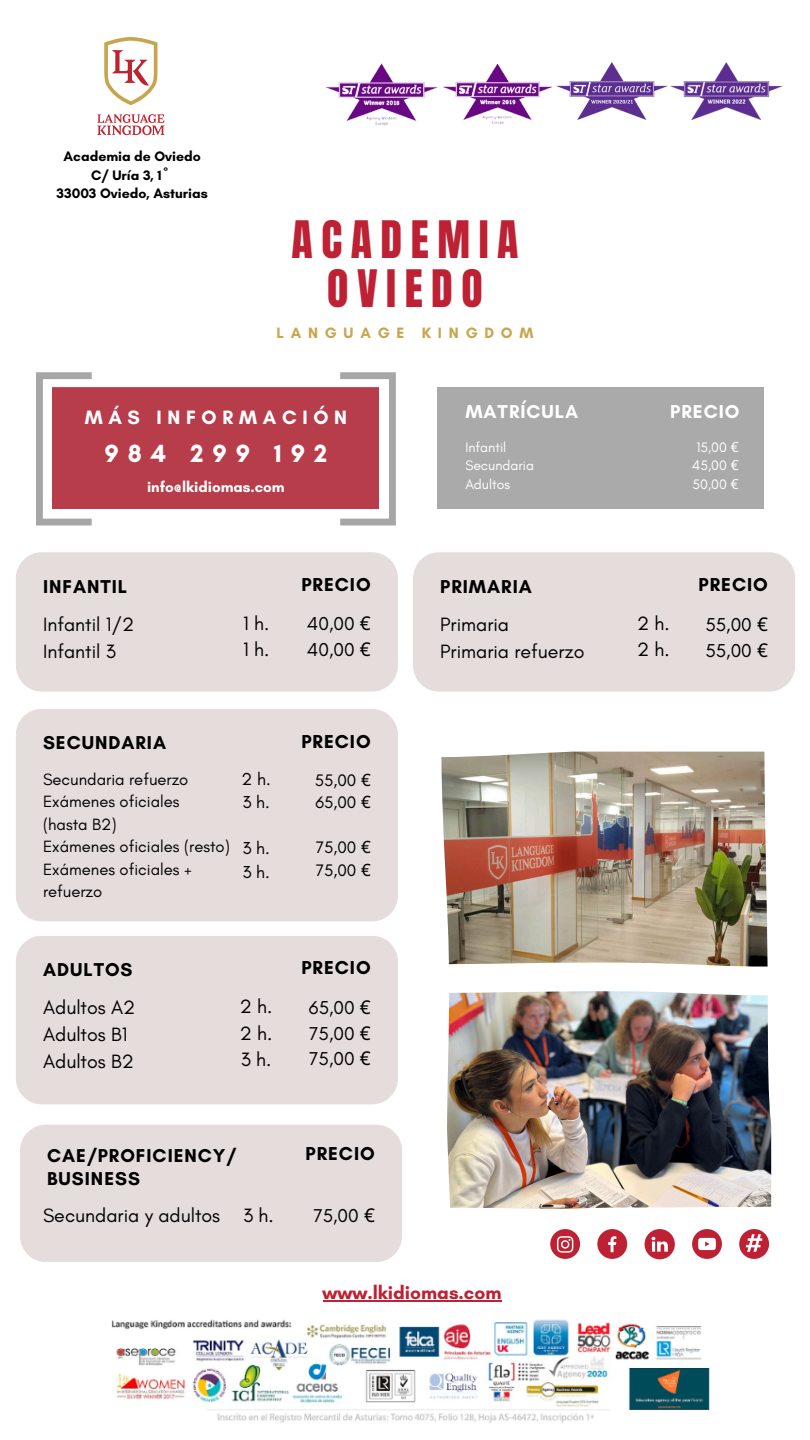
<style>
.page{position:relative;width:810px;height:1440px;background:#fff}
.page>*{position:absolute;margin:0;border:0;box-sizing:border-box;transform-origin:0 0}
.t1{font:43.9px/49.5px "Anton";letter-spacing:.195em;color:#bd2133;text-align:center}
.t2{font:700 25.4px "Glacial Indifference";letter-spacing:.35em;color:#fff}
.t3{font:700 19.7px "Glacial Indifference";letter-spacing:.29em;color:#fff}
.t4{font:19.6px/26.5px "Glacial Indifference";color:#000}
.t5{font:700 19px/22.5px "Glacial Indifference";letter-spacing:.05em;color:#000}
.t6{font:19px/25.5px "Glacial Indifference";color:#000}
.t7{font:700 19px "Glacial Indifference";color:#bd2133}
.t8{font:700 19px "Glacial Indifference";letter-spacing:.05em;color:#fff}
.t9{font:17.6px/23.2px "Glacial Indifference";color:#000}
.t10{font:17px/22.5px "Glacial Indifference";color:#000}
.t11{font:16.6px/22.5px "Glacial Indifference";color:#000}
.t12{font:700 15.3px "Glacial Indifference";letter-spacing:.445em;color:#c7a64e}
.t13{font:700 15.2px "Glacial Indifference";color:#fff}
.t14{font:700 14px "Glacial Indifference";color:#000}
.t15{font:14px "Glacial Indifference";color:#fff}
.s1{font-family:"Noto Sans"}
</style>
<div class="page">
<div style="left:16px;top:552px;width:382px;height:140px;background:#e5dcdc;border-radius:26px"></div>
<img style="left:325px;top:63px;width:113px;height:63px">
<img style="left:556px;top:63px;width:112px;height:57px">
<img style="left:443px;top:64px;width:109px;height:60px">
<img style="left:671px;top:62px;width:111px;height:57px">
<svg style="left:97px;top:114px;width:68px;height:21px"></svg>
<svg style="left:104px;top:37px;width:54px;height:68px"></svg>
<img style="left:111px;top:1319px;width:599px;height:104px">
<div style="left:413px;top:552px;width:382px;height:140px;background:#e5dcdc;border-radius:26px"></div>
<div style="left:16px;top:709px;width:382px;height:212px;background:#e5dcdc;border-radius:26px"></div>
<div style="left:16px;top:936px;width:382px;height:168px;background:#e5dcdc;border-radius:26px"></div>
<img style="left:441px;top:752px;width:326px;height:215px">
<img style="left:447px;top:991px;width:324px;height:218px">
<svg style="left:36px;top:372px;width:56px;height:154px"></svg>
<svg style="left:340px;top:372px;width:56px;height:154px"></svg>
<div style="left:20px;top:1125px;width:382px;height:137px;background:#e5dcdc;border-radius:26px"></div>
<svg style="left:550px;top:1229px;width:30px;height:30px"></svg>
<svg style="left:597px;top:1229px;width:30px;height:30px"></svg>
<svg style="left:645px;top:1229px;width:30px;height:30px"></svg>
<svg style="left:692px;top:1229px;width:30px;height:30px"></svg>
<svg style="left:739px;top:1229px;width:30px;height:30px"></svg>
<div style="left:52px;top:388px;width:327px;height:121px;background:#b83d4b"></div>
<hr style="left:323px;top:1300px;width:178px;height:2px;background:#bd2133">
<div style="left:437px;top:388px;width:327px;height:121px;background:#aaa"></div>
<p class="t14" style="left:64px;top:148px;width:139px">Academia de Oviedo</p>
<p class="t14" style="left:91px;top:166px;width:80px">C/ Uría 3, 1º</p>
<h3 class="t14" style="left:57px;top:185px;width:153px">33003 Oviedo, Asturias</h3>
<p class="t1" style="left:292px;top:215px;width:228px">ACADEMIA<br>OVIEDO</p>
<p class="t12" style="left:276px;top:323px;width:259px">LANGUAGE KINGDOM</p>
<p class="t3" style="left:85px;top:405px;width:264px">MÁS INFORMACIÓN</p>
<h3 class="t2" style="left:105px;top:438px;width:224px">984 299 192</h3>
<p class="t13" style="left:147px;top:478px;width:139px">info@lkidiomas.com</p>
<h1 class="t5" style="left:43px;top:575px;width:86px">INFANTIL</h1>
<p class="t4" style="left:43px;top:611px;width:93px">Infantil 1/2<br>Infantil 3</p>
<p class="t4" style="left:243px;top:610px;width:28px;line-height:26.2px">1 h.<br>1 h.</p>
<h3 class="t5" style="left:43px;top:731px;width:125px">SECUNDARIA</h3>
<h3 class="t11" style="left:43px;top:768px;width:188px">Secundaria refuerzo<br>Exámenes oficiales<br>(hasta B2)<br>Exámenes oficiales (resto)<br>Exámenes oficiales + refuerzo</h3>
<h3 class="t9" style="left:242px;top:767px;width:31px">2 h.<br>3 h.</h3>
<h3 class="t9" style="left:242px;top:836px;width:29px">3 h.<br>3 h.</h3>
<h6 class="t5" style="left:43px;top:958px;width:91px">ADULTOS</h6>
<h6 class="t4" style="left:43px;top:994px;width:94px">Adultos A2<br>Adultos B1<br>Adultos B2</h6>
<h6 class="t4" style="left:240px;top:993px;width:34px;line-height:26.2px;text-align:justify">2 h.<br>2 h.<br>3 h.</h6>
<p class="t5" style="left:301px;top:573px;width:71px">PRECIO</p>
<h2 class="t6" style="left:307px;top:611px;width:65px">40,00 <span class="s1">€<br></span>40,00 <span class="s1">€</span></h2>
<h5 class="t5" style="left:301px;top:730px;width:71px">PRECIO</h5>
<h5 class="t10" style="left:315px;top:769px;width:57px">55,00 <span class="s1">€<br></span>65,00 <span class="s1">€</span></h5>
<h5 class="t10" style="left:316px;top:836px;width:57px">75,00 <span class="s1">€<br></span>75,00 <span class="s1">€</span></h5>
<h6 class="t5" style="left:301px;top:957px;width:71px">PRECIO</h6>
<h6 class="t6" style="left:309px;top:995px;width:63px;text-align:justify">65,00 <span class="s1">€ </span>75,00 <span class="s1">€ </span>75,00 <span class="s1">€</span></h6>
<h5 class="t5" style="left:306px;top:1142px;width:71px">PRECIO</h5>
<h3 class="t5" style="left:47px;top:1144px;width:191px">CAE/PROFICIENCY/<br>BUSINESS</h3>
<h3 class="t4" style="left:43px;top:1202px;width:179px">Secundaria y adultos</h3>
<h5 class="t4" style="left:243px;top:1202px;width:32px">3 h.</h5>
<h5 class="t6" style="left:313px;top:1202px;width:63px">75,00 <span class="s1">€</span></h5>
<h3 class="t8" style="left:465px;top:400px;width:114px">MATRÍCULA</h3>
<h3 class="t15" style="left:465px;top:438px;width:42px">Infantil</h3>
<h5 class="t15" style="left:465px;top:457px;width:70px">Secundaria</h5>
<h5 class="t15" style="left:465px;top:476px;width:46px">Adultos</h5>
<h3 class="t5" style="left:440px;top:575px;width:93px">PRIMARIA</h3>
<h5 class="t4" style="left:440px;top:611px;width:146px">Primaria<br>Primaria refuerzo</h5>
<h3 class="t7" style="left:323px;top:1281px;width:180px">www.lkidiomas.com</h3>
<h5 class="t8" style="left:670px;top:400px;width:71px">PRECIO</h5>
<p class="t15" style="left:696px;top:438px;width:44px">15,00 <span class="s1">€</span></p>
<p class="t15" style="left:692px;top:457px;width:48px">45,00 <span class="s1">€</span></p>
<p class="t15" style="left:693px;top:476px;width:48px">50,00 <span class="s1">€</span></p>
<h5 class="t4" style="left:637px;top:610px;width:34px;line-height:26.2px">2 h.<br>2 h.</h5>
<h3 class="t5" style="left:699px;top:573px;width:71px">PRECIO</h3>
<h5 class="t6" style="left:705px;top:612px;width:64px">55,00 <span class="s1">€<br></span>55,00 <span class="s1">€</span></h5>
</div>
